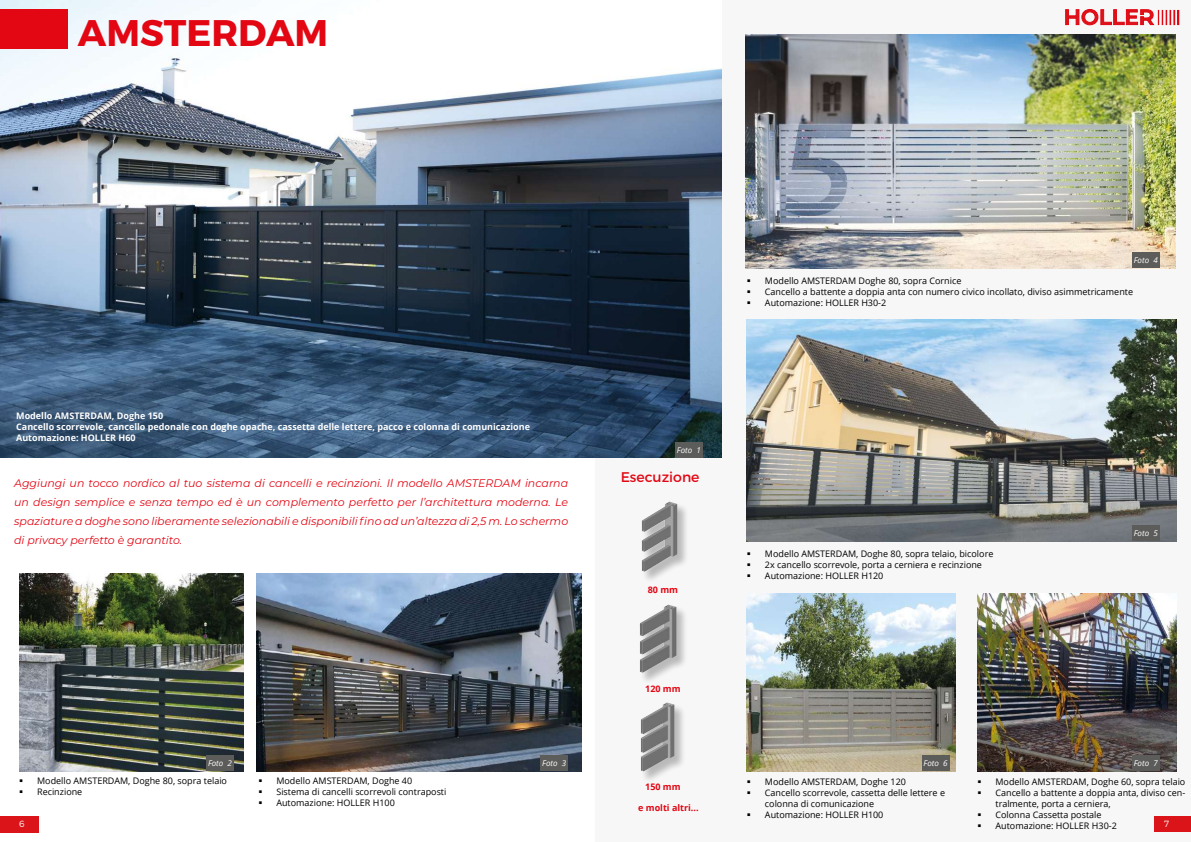
<style>
.page{position:relative;width:1191px;height:842px;background:#fff}
.page>*{position:absolute;margin:0;border:0;box-sizing:border-box;transform-origin:0 0}
.t1{font:700 37px "Montserrat";color:#e30613}
.t2{font:14px "Montserrat";color:#e30613}
.t3{font:italic 11px/19px "Montserrat";color:#e30613;text-align:justify}
.t4{font:9px/11px "Open Sans";color:#000}
.t5{font:700 9px/10.8px "Open Sans";color:#fff}
.t6{font:700 9px "Open Sans";color:#e30613}
.t7{font:300 9px "Montserrat";color:#fff}
.t8{font:italic 8px "Open Sans";color:#fff}
</style>
<div class="page">
<div style="left:595px;top:0;width:596px;height:842px;background:#f7f7f7"></div>
<div style="left:0;top:816px;width:39px;height:17px;background:#db141a"></div>
<div style="left:1154px;top:816px;width:37px;height:16px;background:#db141a"></div>
<svg style="left:1065px;top:9px;width:113px;height:16px"></svg>
<img style="left:0;top:0;width:722px;height:458px">
<div style="left:0;top:9px;width:68px;height:39px;background:#e30613"></div>
<img style="left:257px;top:574px;width:324px;height:197px">
<img style="left:19px;top:574px;width:224px;height:197px">
<img style="left:747px;top:319px;width:429px;height:222px">
<div style="left:642px;top:502px;width:47px;height:81px;background:#000;opacity:.25"></div>
<img style="left:642px;top:501px;width:35px;height:71px">
<div style="left:640px;top:605px;width:48px;height:79px;background:#000;opacity:.25"></div>
<img style="left:639px;top:605px;width:37px;height:68px">
<div style="left:641px;top:703px;width:45px;height:80px;background:#000;opacity:.25"></div>
<img style="left:641px;top:702px;width:33px;height:69px">
<img style="left:745px;top:35px;width:430px;height:234px">
<div style="left:675px;top:442px;width:28px;height:16px;background:#5c5c5b"></div>
<div style="left:206px;top:755px;width:28px;height:16px;background:#5c5c5b"></div>
<div style="left:540px;top:755px;width:28px;height:16px;background:#5c5c5b"></div>
<div style="left:1131px;top:525px;width:28px;height:16px;background:#5c5c5b"></div>
<div style="left:1131px;top:252px;width:28px;height:16px;background:#5c5c5b"></div>
<img style="left:747px;top:594px;width:208px;height:177px">
<img style="left:977px;top:594px;width:199px;height:177px">
<div style="left:921px;top:755px;width:28px;height:16px;background:#5c5c5b"></div>
<div style="left:1131px;top:755px;width:28px;height:16px;background:#5c5c5b"></div>
<h1 class="t1" style="left:78px;top:10px;width:252px">AMSTERDAM</h1>
<p class="t5" style="left:16px;top:410px;width:515px">Modello AMSTERDAM, Doghe 150<br>Cancello scorrevole, cancello pedonale con doghe opache, cassetta delle lettere, pacco e colonna di comunicazione<br>Automazione: HOLLER H60</p>
<p class="t3" style="left:14px;top:473px;width:555px">Aggiungi un tocco nordico al tuo sistema di cancelli e recinzioni. Il modello AMSTERDAM incarna un design semplice e senza tempo ed è un complemento perfetto per l’architettura moderna. Le spaziature a doghe sono liberamente selezionabili e disponibili fino ad un’altezza di 2,5 m. Lo schermo di privacy perfetto è garantito.</p>
<p class="t8" style="left:208px;top:758px;width:25px">Foto 2</p>
<p class="t8" style="left:542px;top:758px;width:25px">Foto 3</p>
<p class="t8" style="left:677px;top:445px;width:25px">Foto 1</p>
<h2 class="t2" style="left:621px;top:468px;width:80px">Esecuzione</h2>
<p class="t6" style="left:648px;top:584px;width:32px">80 mm</p>
<p class="t6" style="left:645px;top:683px;width:37px">120 mm</p>
<p class="t8" style="left:1133px;top:255px;width:25px">Foto 4</p>
<p class="t4" style="left:765px;top:275px;width:369px">Modello AMSTERDAM Doghe 80, sopra Cornice<br>Cancello a battente a doppia anta con numero civico incollato, diviso asimmetricamente<br>Automazione: HOLLER H30-2</p>
<p class="t4" style="left:765px;top:548px;width:230px">Modello AMSTERDAM, Doghe 80, sopra telaio, bicolore<br>2x cancello scorrevole, porta a cerniera e recinzione<br>Automazione: HOLLER H120</p>
<p class="t8" style="left:1133px;top:528px;width:25px">Foto 5</p>
<p class="t8" style="left:923px;top:757px;width:25px">Foto 6</p>
<p class="t8" style="left:1133px;top:758px;width:25px">Foto 7</p>
<p class="t4" style="left:37px;top:775px;width:191px">Modello AMSTERDAM, Doghe 80, sopra telaio<br>Recinzione</p>
<p class="t4" style="left:276px;top:775px;width:171px">Modello AMSTERDAM, Doghe 40<br>Sistema di cancelli scorrevoli contraposti<br>Automazione: HOLLER H100</p>
<p class="t4" style="left:765px;top:776px;width:182px">Modello AMSTERDAM, Doghe 120<br>Cancello scorrevole, cassetta delle lettere e colonna di comunicazione<br>Automazione: HOLLER H100</p>
<p class="t4" style="left:995px;top:775px;width:191px">Modello AMSTERDAM, Doghe 60, sopra telaio Cancello a battente a doppia anta, diviso cen&shy;tralmente, porta a cerniera,<br>Colonna Cassetta postale<br>Automazione: HOLLER H30-2</p>
<p class="t6" style="left:645px;top:780px;width:37px">150 mm</p>
<p class="t6" style="left:638px;top:801px;width:62px">e molti altri...</p>
<p class="t7" style="left:19px;top:818px;width:7px">6</p>
<p class="t7" style="left:1164px;top:818px;width:6px">7</p>
</div>
